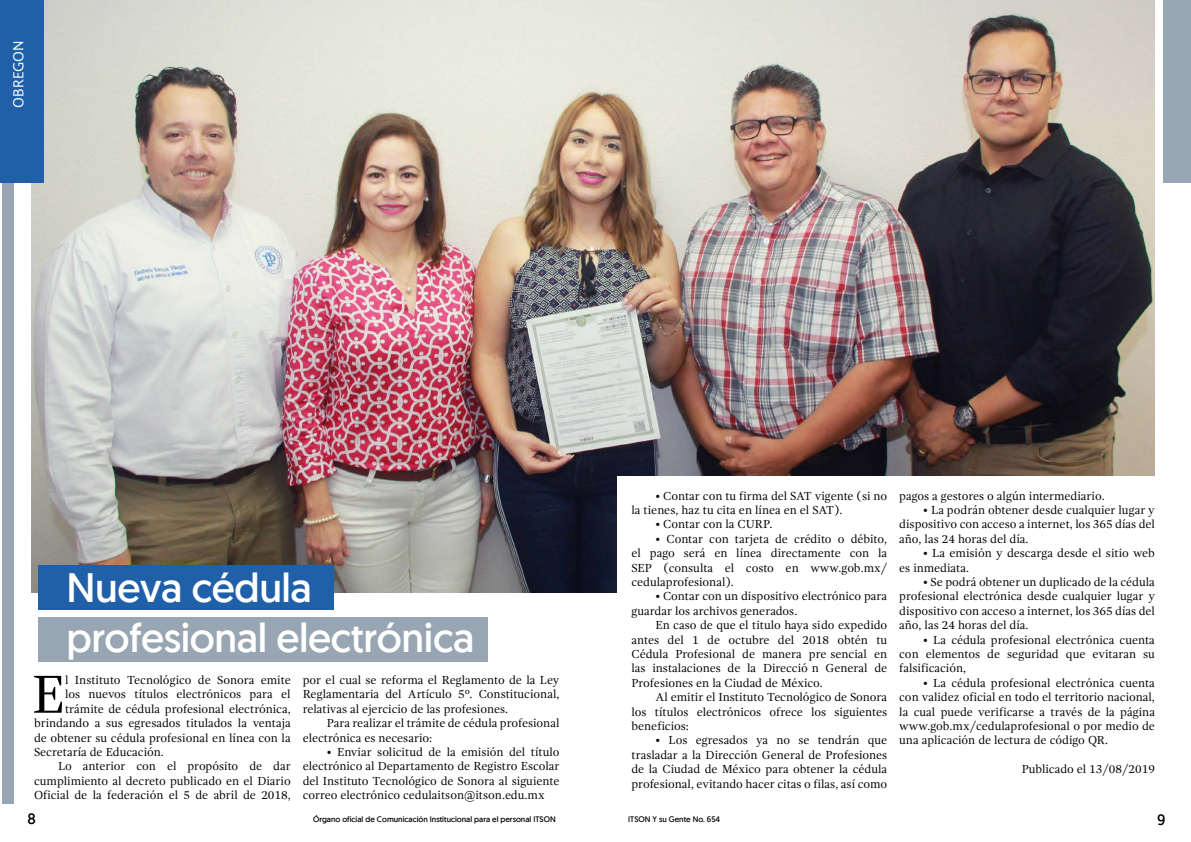
<style>
.page{position:relative;width:1191px;height:842px;background:#fff}
.page>*{position:absolute;margin:0;border:0;box-sizing:border-box;transform-origin:0 0}
.t1{font:55px "Gandhi Serif";color:#000}
.t2{font:41px/50px "Geomanist";letter-spacing:-.01em;color:#fff}
.t3{font:15px "Gandhi Sans";color:#fff}
.t4{font:15px "Geomanist";color:#000101}
.t5{font:12px/14.4px "Gandhi Serif";color:#000;text-align:justify}
.t6{font:8px "Geomanist";color:#000101}
</style>
<div class="page">
<img style="left:32px;top:0;width:1123px;height:593px">
<div style="left:617px;top:476px;width:548px;height:321px;background:#fff"></div>
<div style="left:38px;top:565px;width:295px;height:44px;background:#2060a8"></div>
<div style="left:38px;top:618px;width:450px;height:44px;background:#98a6b3"></div>
<div style="left:2px;top:106px;width:12px;height:698px;background:#98a6b3"></div>
<div style="left:0;top:0;width:43px;height:183px;background:#2060a8"></div>
<div style="left:1163px;top:0;width:28px;height:183px;background:#98a6b3"></div>
<p class="t3" style="left:10px;top:108px;width:69px;rotate:-90deg">OBREGON</p>
<h2 class="t2" style="left:67px;top:562px;width:409px">Nueva cédula profesional electrónica</h2>
<h1 class="t1" style="left:32px;top:663px;width:35px">E</h1>
<p class="t5" style="left:65px;top:673px;width:227px">l Instituto Tecnológico de Sonora emite</p>
<p class="t5" style="left:65px;top:687px;width:227px">los nuevos títulos electrónicos para el</p>
<p class="t5" style="left:65px;top:701px;width:227px">trámite de cédula profesional electrónica,</p>
<p class="t5" style="left:34px;top:716px;width:258px">brindando a sus egresados titulados la ventaja</p>
<p class="t5" style="left:34px;top:730px;width:258px">de obtener su cédula profesional en línea con la</p>
<p class="t5" style="left:34px;top:745px;width:131px">Secretaría de Educación.</p>
<p class="t5" style="left:58px;top:759px;width:234px">Lo anterior con el propósito de dar</p>
<p class="t5" style="left:34px;top:773px;width:258px">cumplimiento al decreto publicado en el Diario</p>
<p class="t5" style="left:34px;top:788px;width:258px">Oficial de la federación el 5 de abril de 2018,</p>
<p class="t5" style="left:303px;top:673px;width:258px">por el cual se reforma el Reglamento de la Ley Reglamentaria del Artículo 5º. Constitucional, relativas al ejercicio de las profesiones.</p>
<p class="t5" style="left:303px;top:716px;width:258px;text-indent:24px">Para realizar el trámite de cédula profesional electrónica es necesario:</p>
<p class="t5" style="left:303px;top:745px;width:258px;text-indent:24px">• Enviar solicitud de la emisión del título electrónico al Departamento de Registro Escolar del Instituto Tecnológico de Sonora al siguiente correo electrónico cedulaitson@itson.edu.mx</p>
<p class="t5" style="left:631px;top:488px;width:257px;text-indent:24px">• Contar con tu firma del SAT vigente (si no la tienes, haz tu cita en línea en el SAT).</p>
<p class="t5" style="left:655px;top:517px;width:118px">• Contar con la CURP.</p>
<p class="t5" style="left:631px;top:532px;width:257px;text-indent:24px">• Contar con tarjeta de crédito o débito, el pago será en línea directamente con la SEP (consulta el costo en www.gob.mx/ cedulaprofesional).</p>
<p class="t5" style="left:631px;top:589px;width:257px;text-indent:24px">• Contar con un dispositivo electrónico para guardar los archivos generados.</p>
<p class="t5" style="left:631px;top:618px;width:257px;text-indent:24px">En caso de que el titulo haya sido expedido antes del 1 de octubre del 2018 obtén tu Cédula Profesional de manera pre sencial en las instalaciones de la Direcció n General de Profesiones en la Ciudad de México.</p>
<p class="t5" style="left:631px;top:690px;width:257px;text-indent:24px">Al emitir el Instituto Tecnológico de Sonora los títulos electrónicos ofrece los siguientes beneficios:</p>
<p class="t5" style="left:631px;top:733px;width:257px;text-indent:24px">• Los egresados ya no se tendrán que trasladar a la Dirección General de Profesiones de la Ciudad de México para obtener la cédula profesional, evitando hacer citas o filas, así como</p>
<p class="t5" style="left:899px;top:488px;width:207px">pagos a gestores o algún intermediario.</p>
<p class="t5" style="left:899px;top:503px;width:257px;text-indent:24px">• La podrán obtener desde cualquier lugar y dispositivo con acceso a internet, los 365 días del año, las 24 horas del día.</p>
<p class="t5" style="left:899px;top:546px;width:257px;text-indent:24px">• La emisión y descarga desde el sitio web es inmediata.</p>
<p class="t5" style="left:899px;top:575px;width:257px;text-indent:24px">• Se podrá obtener un duplicado de la cédula profesional electrónica desde cualquier lugar y dispositivo con acceso a internet, los 365 días del año, las 24 horas del día.</p>
<p class="t5" style="left:899px;top:632px;width:257px;text-indent:24px">• La cédula profesional electrónica cuenta con elementos de seguridad que evitaran su falsificación,</p>
<p class="t5" style="left:899px;top:676px;width:257px;text-indent:24px">• La cédula profesional electrónica cuenta con validez oficial en todo el territorio nacional, la cual puede verificarse a través de la página www.gob.mx/cedulaprofesional o por medio de una aplicación de lectura de código QR.</p>
<p class="t5" style="left:1021px;top:762px;width:135px">Publicado el 13/08/2019</p>
<p class="t4" style="left:27px;top:809px;width:10px">8</p>
<p class="t6" style="left:313px;top:814px;width:244px">Órgano oficial de Comunicación Institucional para el personal ITSON</p>
<p class="t6" style="left:628px;top:814px;width:93px">ITSON Y su Gente No. 654</p>
<p class="t4" style="left:1157px;top:810px;width:10px">9</p>
</div>
